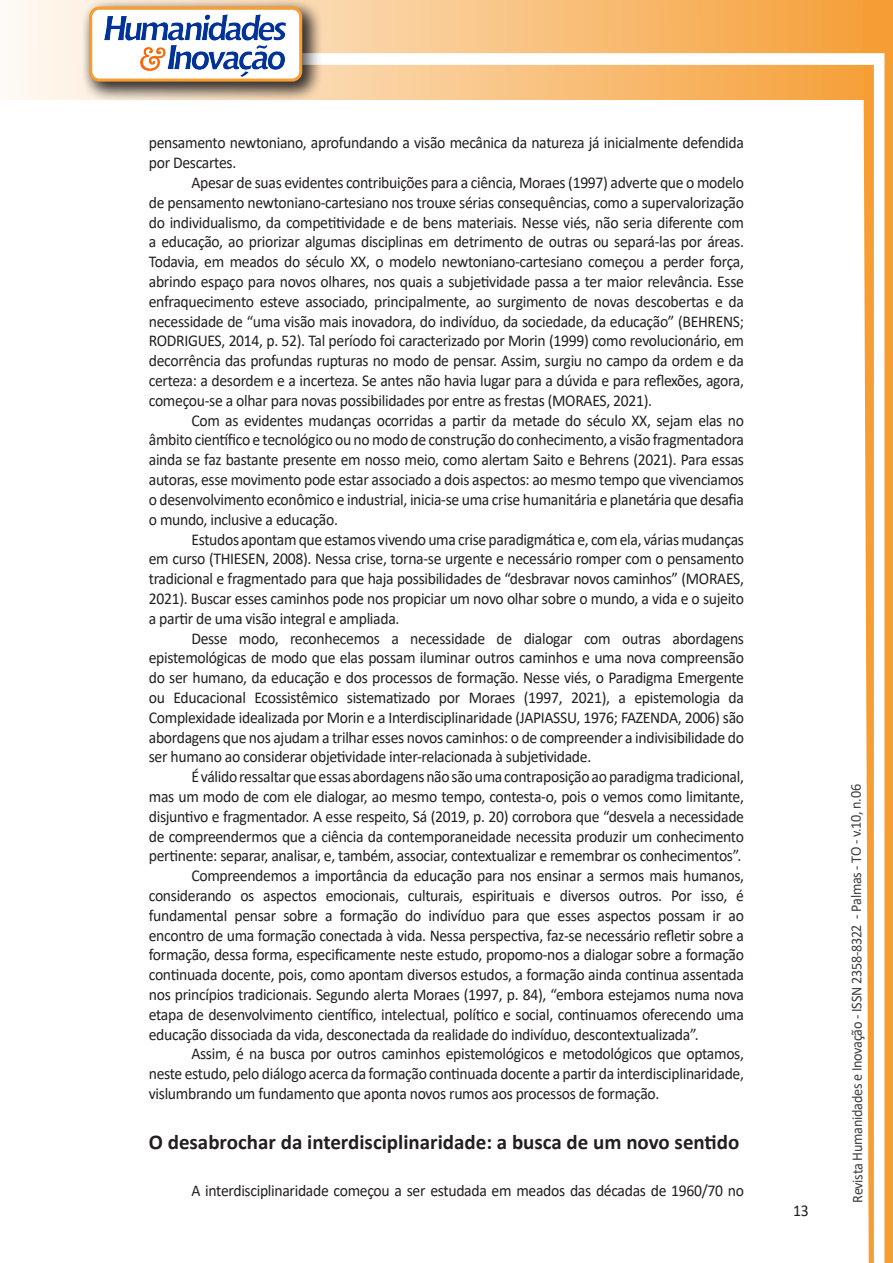
<style>
.page{position:relative;width:893px;height:1263px;background:#fff}
.page>*{position:absolute;margin:0;border:0;box-sizing:border-box;transform-origin:0 0}
.Titulo_2{font:700 21px "Calibri";color:#231f20}
.texto{font:16.5px/19.8px "Calibri";letter-spacing:-.02em;color:#231f20;text-align:justify;scale:.95 1}
.t1{font:15px "Calibri";letter-spacing:-.025em;color:#3e3e3f;scale:.95 1}
</style>
<div class="page">
<svg style="left:5px;top:0;width:858px;height:100px;background:#f9c484"></svg>
<div style="left:302px;top:53px;width:582px;height:12px;background:#fff;border:2px solid #fff"></div>
<svg style="left:863px;top:0;width:30px;height:1263px"></svg>
<div style="left:81px;top:0;width:241px;height:102px;background:#231f20;opacity:.75"></div>
<div style="left:91px;top:8px;width:210px;height:72px;background:#fff;border-radius:9px"></div>
<img style="left:104px;top:14px;width:181px;height:62px">
<div style="left:89px;top:7px;width:213px;height:75px;border:3px solid #f69e34;border-radius:9px"></div>
<p class="texto" style="left:149px;top:133px;width:628px">pensamento newtoniano, aprofundando a visão mecânica da natureza já inicialmente defendida por Descartes.</p>
<p class="texto" style="left:149px;top:172px;width:628px;text-indent:43px">Apesar de suas evidentes contribuições para a ciência, Moraes (1997) adverte que o modelo de pensamento newtoniano-cartesiano nos trouxe sérias consequências, como a supervalorização do individualismo, da competitividade e de bens materiais. Nesse viés, não seria diferente com a educação, ao priorizar algumas disciplinas em detrimento de outras ou separá-las por áreas.<br>Todavia, em meados do século XX, o modelo newtoniano-cartesiano começou a perder força, abrindo espaço para novos olhares, nos quais a subjetividade passa a ter maior relevância. Esse enfraquecimento esteve associado, principalmente, ao surgimento de novas descobertas e da necessidade de “uma visão mais inovadora, do indivíduo, da sociedade, da educação” (BEHRENS; RODRIGUES, 2014, p. 52). Tal período foi caracterizado por Morin (1999) como revolucionário, em decorrência das profundas rupturas no modo de pensar. Assim, surgiu no campo da ordem e da certeza: a desordem e a incerteza. Se antes não havia lugar para a dúvida e para reflexões, agora, começou-se a olhar para novas possibilidades por entre as frestas (MORAES, 2021).</p>
<p class="texto" style="left:149px;top:410px;width:628px;text-indent:43px">Com as evidentes mudanças ocorridas a partir da metade do século XX, sejam elas no âmbito científico e tecnológico ou no modo de construção do conhecimento, a visão fragmentadora ainda se faz bastante presente em nosso meio, como alertam Saito e Behrens (2021). Para essas autoras, esse movimento pode estar associado a dois aspectos: ao mesmo tempo que vivenciamos o desenvolvimento econômico e industrial, inicia-se uma crise humanitária e planetária que desafia o mundo, inclusive a educação.</p>
<p class="texto" style="left:149px;top:529px;width:628px;text-indent:43px">Estudos apontam que estamos vivendo uma crise paradigmática e, com ela, várias mudanças em curso (THIESEN, 2008). Nessa crise, torna-se urgente e necessário romper com o pensamento tradicional e fragmentado para que haja possibilidades de “desbravar novos caminhos” (MORAES, 2021). Buscar esses caminhos pode nos propiciar um novo olhar sobre o mundo, a vida e o sujeito a partir de uma visão integral e ampliada.</p>
<p class="texto" style="left:149px;top:628px;width:628px;text-indent:43px">Desse modo, reconhecemos a necessidade de dialogar com outras abordagens epistemológicas de modo que elas possam iluminar outros caminhos e uma nova compreensão do ser humano, da educação e dos processos de formação. Nesse viés, o Paradigma Emergente ou Educacional Ecossistêmico sistematizado por Moraes (1997, 2021), a epistemologia da Complexidade idealizada por Morin e a Interdisciplinaridade (JAPIASSU, 1976; FAZENDA, 2006) são abordagens que nos ajudam a trilhar esses novos caminhos: o de compreender a indivisibilidade do ser humano ao considerar objetividade inter-relacionada à subjetividade.</p>
<p class="texto" style="left:149px;top:766px;width:628px;text-indent:43px">É válido ressaltar que essas abordagens não são uma contraposição ao paradigma tradicional, mas um modo de com ele dialogar, ao mesmo tempo, contesta-o, pois o vemos como limitante, disjuntivo e fragmentador. A esse respeito, Sá (2019, p. 20) corrobora que “desvela a necessidade de compreendermos que a ciência da contemporaneidade necessita produzir um conhecimento pertinente: separar, analisar, e, também, associar, contextualizar e remembrar os conhecimentos”.</p>
<p class="texto" style="left:149px;top:865px;width:628px;text-indent:43px">Compreendemos a importância da educação para nos ensinar a sermos mais humanos, considerando os aspectos emocionais, culturais, espirituais e diversos outros. Por isso, é fundamental pensar sobre a formação do indivíduo para que esses aspectos possam ir ao encontro de uma formação conectada à vida. Nessa perspectiva, faz-se necessário refletir sobre a formação, dessa forma, especificamente neste estudo, propomo-nos a dialogar sobre a formação continuada docente, pois, como apontam diversos estudos, a formação ainda continua assentada nos princípios tradicionais. Segundo alerta Moraes (1997, p. 84), “embora estejamos numa nova etapa de desenvolvimento científico, intelectual, político e social, continuamos oferecendo uma educação dissociada da vida, desconectada da realidade do indivíduo, descontextualizada”.</p>
<p class="texto" style="left:149px;top:1043px;width:628px;text-indent:43px">Assim, é na busca por outros caminhos epistemológicos e metodológicos que optamos, neste estudo, pelo diálogo acerca da formação continuada docente a partir da interdisciplinaridade, vislumbrando um fundamento que aponta novos rumos aos processos de formação.</p>
<p class="Titulo_2" style="left:149px;top:1127px;width:592px">O desabrochar da interdisciplinaridade: a busca de um novo sentido</p>
<p class="texto" style="left:191px;top:1180px;width:583px">A interdisciplinaridade começou a ser estudada em meados das décadas de 1960/70 no</p>
<p class="texto" style="left:793px;top:1200px;width:18px">13</p>
<p class="t1" style="left:846px;top:1203px;width:442px;rotate:-90deg">Revista Humanidades e Inovação - ISSN 2358-8322 - Palmas - TO - v.10, n.06</p>
</div>
